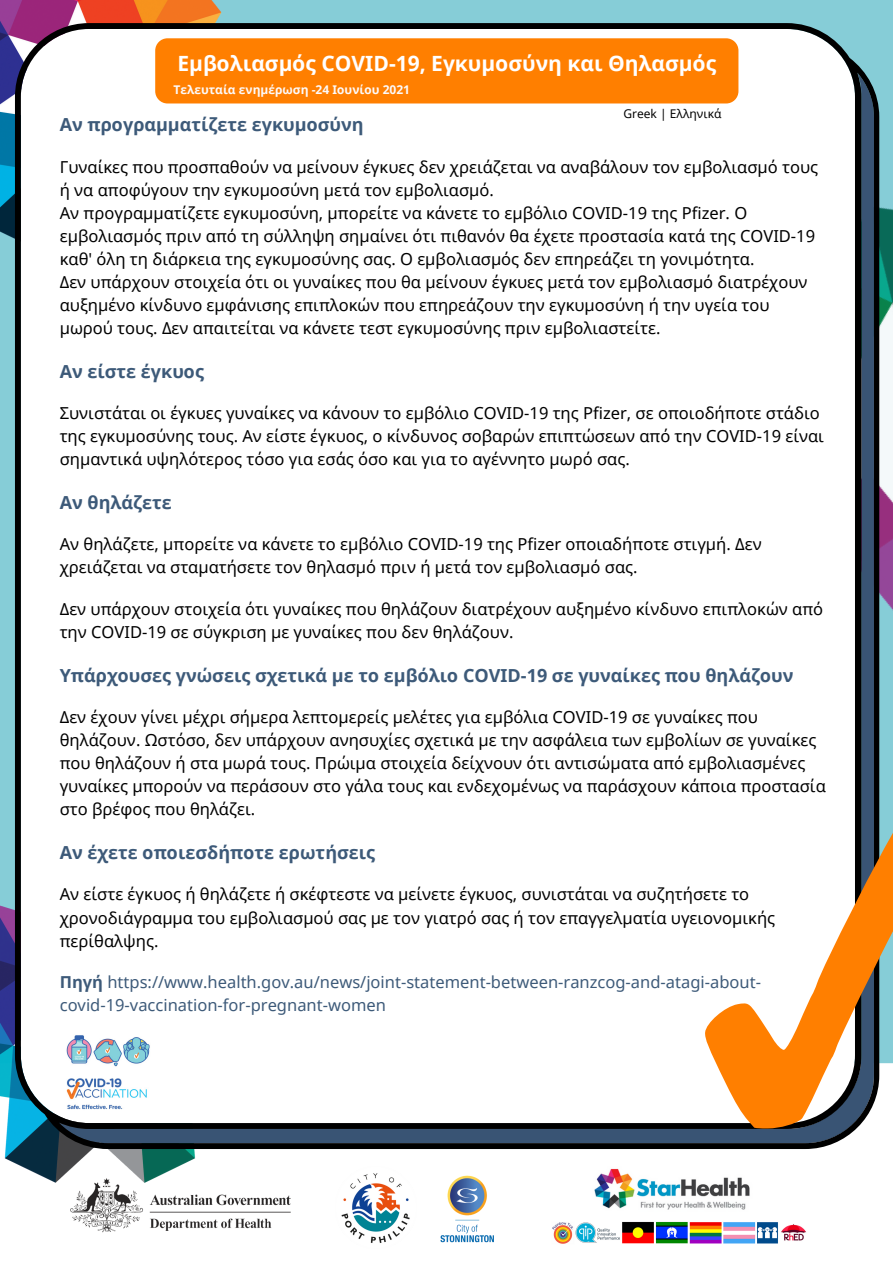
<style>
.page{position:relative;width:893px;height:1263px;background:#86cdd7}
.page>*{position:absolute;margin:0;border:0;box-sizing:border-box;transform-origin:0 0}
.t1{font:700 21px "Noto Sans";color:#fff}
.t2{font:700 18px "Noto Sans";color:#3d5a79}
.t3{font:16.5px/23.1px "Noto Sans";color:#000}
.t4{font:16.5px "Noto Sans";color:#3d5a79}
.t5{font:700 12px "Noto Sans";color:#fcf9fa}
.t6{font:12px "Noto Sans";color:#000}
.s1{font-weight:700}
</style>
<div class="page">
<div style="left:0;top:1137px;width:893px;height:126px;background:#fff"></div>
<img style="left:0;top:905px;width:261px;height:278px">
<img style="left:879px;top:130px;width:14px;height:571px">
<img style="left:0;top:0;width:222px;height:239px">
<div style="left:15px;top:23px;width:864px;height:1126px;background:#fff"></div>
<img style="left:60px;top:1162px;width:245px;height:89px">
<img style="left:527px;top:1167px;width:306px;height:47px">
<img style="left:549px;top:1213px;width:263px;height:38px">
<img style="left:435px;top:1172px;width:64px;height:74px">
<img style="left:335px;top:1166px;width:82px;height:82px">
<svg style="left:670px;top:772px;width:223px;height:365px;fill:#fff"></svg>
<img style="left:64px;top:1034px;width:86px;height:76px">
<div style="left:155px;top:38px;width:583px;height:65px;background:#ff7f00"></div>
<p class="t1" style="left:177px;top:48px;width:540px">Εμβολιασμός COVID-19, Εγκυμοσύνη και Θηλασμός</p>
<p class="t5" style="left:173px;top:81px;width:238px">Τελευταία ενημέρωση -24 Ιουνίου 2021</p>
<p class="t6" style="left:623px;top:106px;width:100px">Greek | Ελληνικά</p>
<p class="t2" style="left:60px;top:112px;width:305px">Αν προγραμματίζετε εγκυμοσύνη</p>
<p class="t3" style="left:60px;top:155px;width:760px">Γυναίκες που προσπαθούν να μείνουν έγκυες δεν χρειάζεται να αναβάλουν τον εμβολιασμό τους ή να αποφύγουν την εγκυμοσύνη μετά τον εμβολιασμό.</p>
<p class="t3" style="left:60px;top:201px;width:757px">Αν προγραμματίζετε εγκυμοσύνη, μπορείτε να κάνετε το εμβόλιο COVID-19 της Pfizer. Ο εμβολιασμός πριν από τη σύλληψη σημαίνει ότι πιθανόν θα έχετε προστασία κατά της COVID-19 καθ' όλη τη διάρκεια της εγκυμοσύνης σας. Ο εμβολιασμός δεν επηρεάζει τη γονιμότητα.</p>
<p class="t3" style="left:60px;top:270px;width:749px">Δεν υπάρχουν στοιχεία ότι οι γυναίκες που θα μείνουν έγκυες μετά τον εμβολιασμό διατρέχουν αυξημένο κίνδυνο εμφάνισης επιπλοκών που επηρεάζουν την εγκυμοσύνη ή την υγεία του μωρού τους. Δεν απαιτείται να κάνετε τεστ εγκυμοσύνης πριν εμβολιαστείτε.</p>
<p class="t2" style="left:60px;top:358px;width:146px">Αν είστε έγκυος</p>
<p class="t3" style="left:60px;top:401px;width:766px">Συνιστάται οι έγκυες γυναίκες να κάνουν το εμβόλιο COVID-19 της Pfizer, σε οποιοδήποτε στάδιο της εγκυμοσύνης τους. Αν είστε έγκυος, ο κίνδυνος σοβαρών επιπτώσεων από την COVID-19 είναι σημαντικά υψηλότερος τόσο για εσάς όσο και για το αγέννητο μωρό σας.</p>
<p class="t2" style="left:60px;top:489px;width:114px">Αν θηλάζετε</p>
<p class="t3" style="left:60px;top:532px;width:703px">Αν θηλάζετε, μπορείτε να κάνετε το εμβόλιο COVID-19 της Pfizer οποιαδήποτε στιγμή. Δεν χρειάζεται να σταματήσετε τον θηλασμό πριν ή μετά τον εμβολιασμό σας.</p>
<p class="t3" style="left:60px;top:597px;width:765px">Δεν υπάρχουν στοιχεία ότι γυναίκες που θηλάζουν διατρέχουν αυξημένο κίνδυνο επιπλοκών από την COVID-19 σε σύγκριση με γυναίκες που δεν θηλάζουν.</p>
<p class="t2" style="left:60px;top:662px;width:735px">Υπάρχουσες γνώσεις σχετικά με το εμβόλιο COVID-19 σε γυναίκες που θηλάζουν</p>
<p class="t3" style="left:60px;top:705px;width:767px">Δεν έχουν γίνει μέχρι σήμερα λεπτομερείς μελέτες για εμβόλια COVID-19 σε γυναίκες που θηλάζουν. Ωστόσο, δεν υπάρχουν ανησυχίες σχετικά με την ασφάλεια των εμβολίων σε γυναίκες που θηλάζουν ή στα μωρά τους. Πρώιμα στοιχεία δείχνουν ότι αντισώματα από εμβολιασμένες γυναίκες μπορούν να περάσουν στο γάλα τους και ενδεχομένως να παράσχουν κάποια προστασία στο βρέφος που θηλάζει.</p>
<p class="t2" style="left:60px;top:839px;width:317px">Αν έχετε οποιεσδήποτε ερωτήσεις</p>
<p class="t3" style="left:60px;top:882px;width:717px">Αν είστε έγκυος ή θηλάζετε ή σκέφτεστε να μείνετε έγκυος, συνιστάται να συζητήσετε το χρονοδιάγραμμα του εμβολιασμού σας με τον γιατρό σας ή τον επαγγελματία υγειονομικής περίθαλψης.</p>
<p class="t4" style="left:60px;top:970px;width:703px"><span class="s1">Πηγή</span> https://www.health.gov.au/news/joint-statement-between-ranzcog-and-atagi-about-</p>
<p class="t4" style="left:60px;top:994px;width:328px">covid-19-vaccination-for-pregnant-women</p>
</div>
